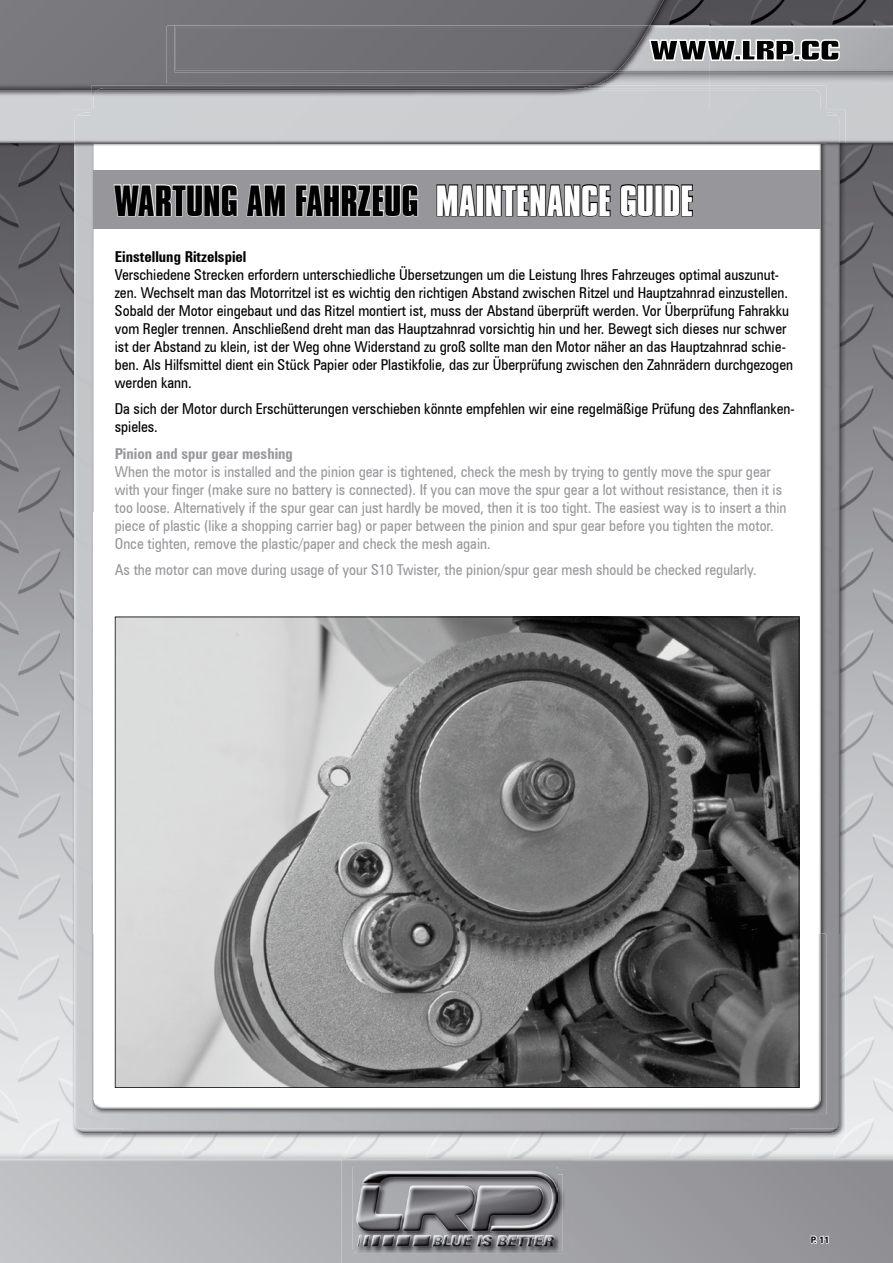
<style>
.page{position:relative;width:893px;height:1263px;background:#fff}
.page>*{position:absolute;margin:0;border:0;box-sizing:border-box;transform-origin:0 0}
.t1{font:700 37.5px "Compacta BT";color:#000}
.t2{font:condensed 15px/18px "Zurich BT";color:#000}
.t3{font:condensed 15px/18px "Zurich BT";color:#98989c}
.t4{font:700 condensed 15px "Zurich BT";color:#98989c}
.t5{font:700 condensed 15px "Zurich BT";color:#000}
.t6{font:700 9px "Zurich BT";color:#000}
.s1{color:#fff}
</style>
<div class="page">
<img style="left:0;top:933px;width:893px;height:330px">
<img style="left:72px;top:933px;width:51px;height:206px">
<img style="left:795px;top:933px;width:50px;height:206px">
<img style="left:123px;top:1133px;width:672px;height:6px">
<img style="left:76px;top:1128px;width:762px;height:5px">
<img style="left:74px;top:933px;width:51px;height:195px">
<img style="left:789px;top:933px;width:51px;height:195px">
<img style="left:125px;top:1114px;width:664px;height:14px">
<img style="left:91px;top:933px;width:735px;height:181px">
<img style="left:95px;top:1104px;width:724px;height:5px">
<img style="left:94px;top:933px;width:727px;height:171px">
<img style="left:710px;top:143px;width:183px;height:790px">
<img style="left:0;top:883px;width:115px;height:50px">
<div style="left:710px;top:170px;width:111px;height:59px;background:#97979b"></div>
<img style="left:0;top:83px;width:893px;height:60px">
<img style="left:837px;top:110px;width:8px;height:33px">
<img style="left:821px;top:116px;width:19px;height:27px">
<img style="left:91px;top:86px;width:735px;height:24px">
<svg style="left:821px;top:110px;width:16px;height:6px"></svg>
<img style="left:599px;top:88px;width:219px;height:3px">
<img style="left:94px;top:91px;width:727px;height:52px">
<img style="left:710px;top:0;width:183px;height:83px">
<img style="left:710px;top:26px;width:183px;height:46px">
<img style="left:0;top:143px;width:710px;height:740px">
<img style="left:72px;top:110px;width:19px;height:33px">
<img style="left:77px;top:113px;width:14px;height:3px">
<img style="left:74px;top:116px;width:20px;height:27px">
<svg style="left:91px;top:110px;width:3px;height:6px"></svg>
<img style="left:664px;top:0;width:46px;height:26px">
<img style="left:650px;top:26px;width:60px;height:57px">
<img style="left:0;top:0;width:664px;height:26px">
<img style="left:0;top:26px;width:599px;height:65px">
<img style="left:91px;top:86px;width:502px;height:5px">
<img style="left:97px;top:88px;width:485px;height:3px">
<img style="left:167px;top:25px;width:483px;height:58px">
<img style="left:174px;top:26px;width:476px;height:46px">
<svg style="left:113px;top:179px;width:125px;height:43px"></svg>
<svg style="left:245px;top:176px;width:41px;height:41px"></svg>
<svg style="left:295px;top:183px;width:124px;height:35px"></svg>
<svg style="left:436px;top:176px;width:41px;height:41px;background:#6d6d70"></svg>
<div style="left:476px;top:184px;width:8px;height:32px;border:2px solid #000"></div>
<svg style="left:485px;top:183px;width:126px;height:35px;background:#666668"></svg>
<svg style="left:619px;top:183px;width:35px;height:35px"></svg>
<div style="left:655px;top:184px;width:7px;height:32px;border:2px solid #000"></div>
<svg style="left:663px;top:183px;width:31px;height:34px"></svg>
<svg style="left:115px;top:617px;width:684px;height:471px;background:#838383"></svg>
<svg style="left:810px;top:1234px;width:19px;height:10px"></svg>
<img style="left:342px;top:1151px;width:231px;height:112px">
<img style="left:356px;top:1170px;width:209px;height:84px">
<img style="left:353px;top:1167px;width:204px;height:82px">
<img style="left:356px;top:1170px;width:201px;height:4px">
<img style="left:356px;top:1174px;width:207px;height:77px">
<img style="left:354px;top:1174px;width:203px;height:75px">
<svg style="left:649px;top:39px;width:191px;height:22px"></svg>
<h1 class="t1" style="left:115px;top:178px;width:580px">WARTUNG AM FAHRZEUG <span class="s1">MAINTENANCE GUIDE</span></h1>
<p class="t5" style="left:115px;top:247px;width:133px">Einstellung Ritzelspiel</p>
<p class="t2" style="left:115px;top:265px;width:680px">Verschiedene Strecken erfordern unterschiedliche Übersetzungen um die Leistung Ihres Fahrzeuges optimal auszunut&shy;zen. Wechselt man das Motorritzel ist es wichtig den richtigen Abstand zwischen Ritzel und Hauptzahnrad einzustellen.<br>Sobald der Motor eingebaut und das Ritzel montiert ist, muss der Abstand überprüft werden. Vor Überprüfung Fahrakku vom Regler trennen. Anschließend dreht man das Hauptzahnrad vorsichtig hin und her. Bewegt sich dieses nur schwer ist der Abstand zu klein, ist der Weg ohne Widerstand zu groß sollte man den Motor näher an das Hauptzahnrad schie&shy;ben. Als Hilfsmittel dient ein Stück Papier oder Plastikfolie, das zur Überprüfung zwischen den Zahnrädern durchgezogen werden kann.</p>
<p class="t2" style="left:115px;top:400px;width:681px">Da sich der Motor durch Erschütterungen verschieben könnte empfehlen wir eine regelmäßige Prüfung des Zahnflanken&shy;spieles.</p>
<p class="t4" style="left:115px;top:444px;width:180px">Pinion and spur gear meshing</p>
<p class="t3" style="left:115px;top:462px;width:673px">When the motor is installed and the pinion gear is tightened, check the mesh by trying to gently move the spur gear with your finger (make sure no battery is connected). If you can move the spur gear a lot without resistance, then it is too loose. Alternatively if the spur gear can just hardly be moved, then it is too tight. The easiest way is to insert a thin piece of plastic (like a shopping carrier bag) or paper between the pinion and spur gear before you tighten the motor.<br>Once tighten, remove the plastic/paper and check the mesh again.</p>
<p class="t3" style="left:115px;top:561px;width:644px">As the motor can move during usage of your S10 Twister, the pinion/spur gear mesh should be checked regularly.</p>
<p class="t6" style="left:811px;top:1234px;width:20px">P. 11</p>
</div>
